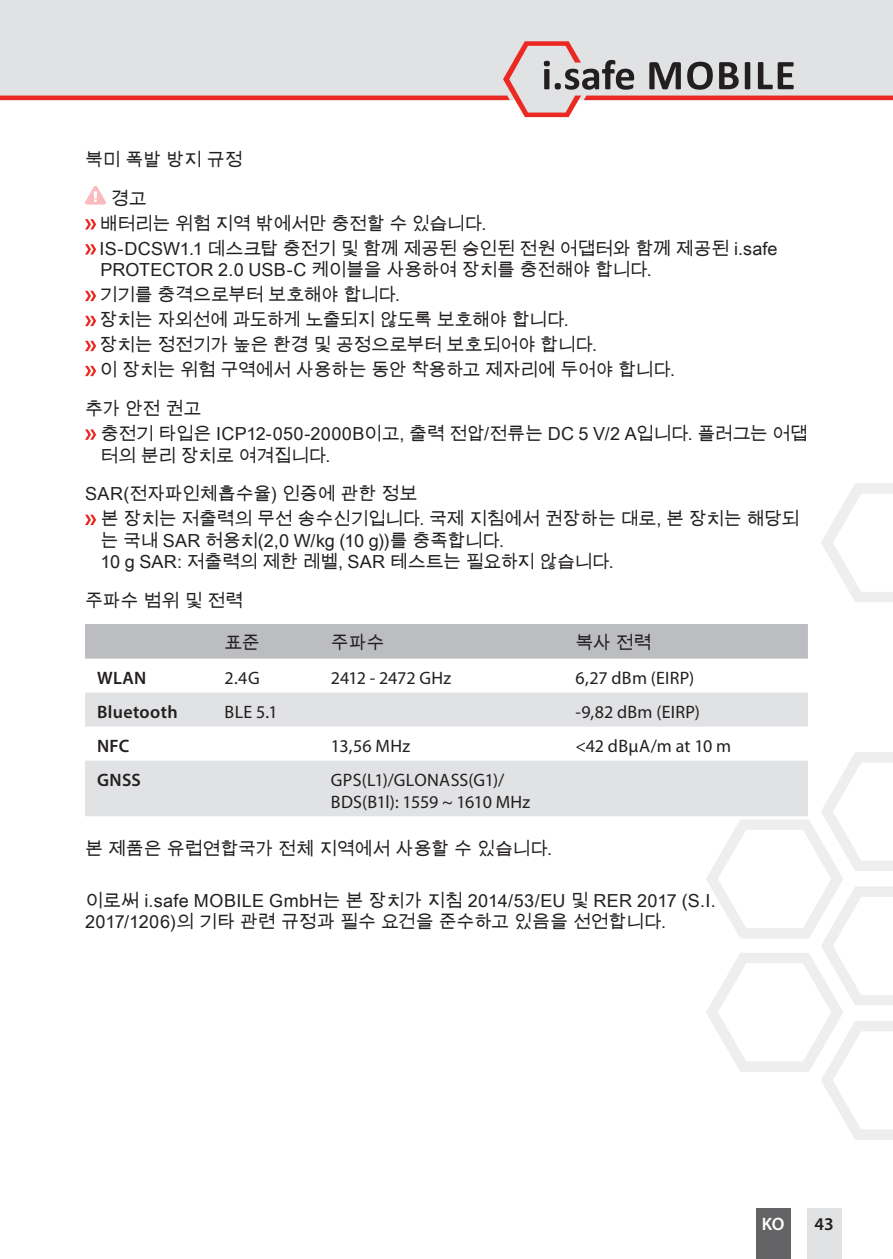
<style>
.page{position:relative;width:893px;height:1259px;background:#fff}
.page>*{position:absolute;margin:0;border:0;box-sizing:border-box;transform-origin:0 0}
.t1{font:18px/24.9px "Arial Unicode MS";letter-spacing:-.015em;color:#231f20}
.t2{font:18px/21.6px "Myriad Pro";letter-spacing:.01em;color:#231f20}
.t3{font:600 18px "Myriad Pro";letter-spacing:.02em;color:#231f20}
.t4{font:18px "Myriad Pro";letter-spacing:-.01em;color:#231f20}
.t5{font:600 18px "Myriad Pro";color:#fff}
</style>
<div class="page">
<div style="left:756px;top:1208px;width:34px;height:51px;background:#636366"></div>
<div style="left:807px;top:1208px;width:34px;height:51px;background:#e1e2e4"></div>
<svg style="left:821px;top:483px;width:72px;height:119px"></svg>
<svg style="left:706px;top:752px;width:187px;height:388px"></svg>
<div style="left:0;top:0;width:893px;height:41px;background:#e1e2e4"></div>
<svg style="left:0;top:41px;width:893px;height:76px"></svg>
<svg style="left:85px;top:186px;width:21px;height:19px"></svg>
<svg style="left:85px;top:219px;width:11px;height:10px"></svg>
<svg style="left:85px;top:244px;width:11px;height:10px"></svg>
<svg style="left:85px;top:291px;width:11px;height:10px"></svg>
<svg style="left:85px;top:316px;width:11px;height:10px"></svg>
<svg style="left:85px;top:341px;width:11px;height:10px"></svg>
<svg style="left:85px;top:366px;width:11px;height:10px"></svg>
<svg style="left:85px;top:429px;width:11px;height:11px"></svg>
<svg style="left:85px;top:515px;width:11px;height:10px"></svg>
<div style="left:85px;top:624px;width:723px;height:34px;background:#bcbdc0"></div>
<svg style="left:85px;top:692px;width:723px;height:124px;fill:#e1e2e4"></svg>
<p class="t1" style="left:111px;top:140px;width:133px;line-height:38.7px;text-indent:-26px">북미 폭발 방지 규정 경고</p>
<p class="t1" style="left:100px;top:210px;width:679px">배터리는 위험 지역 밖에서만 충전할 수 있습니다.<br>IS-DCSW1.1 데스크탑 충전기 및 함께 제공된 승인된 전원 어댑터와 함께 제공된 i.safe</p>
<p class="t1" style="left:100px;top:257px;width:577px">PROTECTOR 2.0 USB-C 케이블을 사용하여 장치를 충전해야 합니다. 기기를 충격으로부터 보호해야 합니다.<br>장치는 자외선에 과도하게 노출되지 않도록 보호해야 합니다.<br>장치는 정전기가 높은 환경 및 공정으로부터 보호되어야 합니다.<br>이 장치는 위험 구역에서 사용하는 동안 착용하고 제자리에 두어야 합니다.</p>
<p class="t1" style="left:101px;top:396px;width:709px;text-indent:-16px">추가 안전 권고<br>충전기 타입은 ICP12-050-2000B이고, 출력 전압/전류는 DC 5 V/2 A입니다. 플러그는 어댑</p>
<p class="t1" style="left:85px;top:435px;width:334px;line-height:38.7px;text-indent:15px">터의 분리 장치로 여겨집니다.<br>SAR(전자파인체흡수율) 인증에 관한 정보</p>
<p class="t1" style="left:100px;top:507px;width:700px;line-height:21.6px">본 장치는 저출력의 무선 송수신기입니다. 국제 지침에서 권장하는 대로, 본 장치는 해당되 는 국내 SAR 허용치(2,0 W/kg (10 g))를 충족합니다.<br>10 g SAR: 저출력의 제한 레벨, SAR 테스트는 필요하지 않습니다.</p>
<p class="t1" style="left:85px;top:588px;width:160px">주파수 범위 및 전력</p>
<p class="t1" style="left:225px;top:630px;width:37px">표준</p>
<p class="t1" style="left:331px;top:630px;width:55px">주파수</p>
<p class="t1" style="left:575px;top:630px;width:77px">복사 전력</p>
<p class="t3" style="left:97px;top:666px;width:51px">WLAN</p>
<p class="t2" style="left:225px;top:667px;width:37px">2.4G</p>
<p class="t4" style="left:331px;top:667px;width:122px">2412 - 2472 GHz</p>
<p class="t2" style="left:575px;top:667px;width:120px">6,27 dBm (EIRP)</p>
<p class="t3" style="left:97px;top:700px;width:82px">Bluetooth</p>
<p class="t2" style="left:225px;top:701px;width:55px">BLE 5.1</p>
<p class="t2" style="left:575px;top:701px;width:126px">-9,82 dBm (EIRP)</p>
<p class="t3" style="left:97px;top:734px;width:34px">NFC</p>
<p class="t2" style="left:331px;top:735px;width:81px">13,56 MHz</p>
<p class="t2" style="left:575px;top:735px;width:157px">&lt;42 dBμA/m at 10 m</p>
<p class="t3" style="left:97px;top:768px;width:45px">GNSS</p>
<p class="t2" style="left:331px;top:769px;width:201px">GPS(L1)/GLONASS(G1)/<br>BDS(B1l): 1559 ~ 1610 MHz</p>
<p class="t1" style="left:85px;top:836px;width:469px">본 제품은 유럽연합국가 전체 지역에서 사용할 수 있습니다.</p>
<p class="t1" style="left:85px;top:889px;width:632px;line-height:21.6px">이로써 i.safe MOBILE GmbH는 본 장치가 지침 2014/53/EU 및 RER 2017 (S.I.<br>2017/1206)의 기타 관련 규정과 필수 요건을 준수하고 있음을 선언합니다.</p>
<p class="t5" style="left:762px;top:1212px;width:24px">KO</p>
<p class="t3" style="left:815px;top:1212px;width:21px">43</p>
</div>
